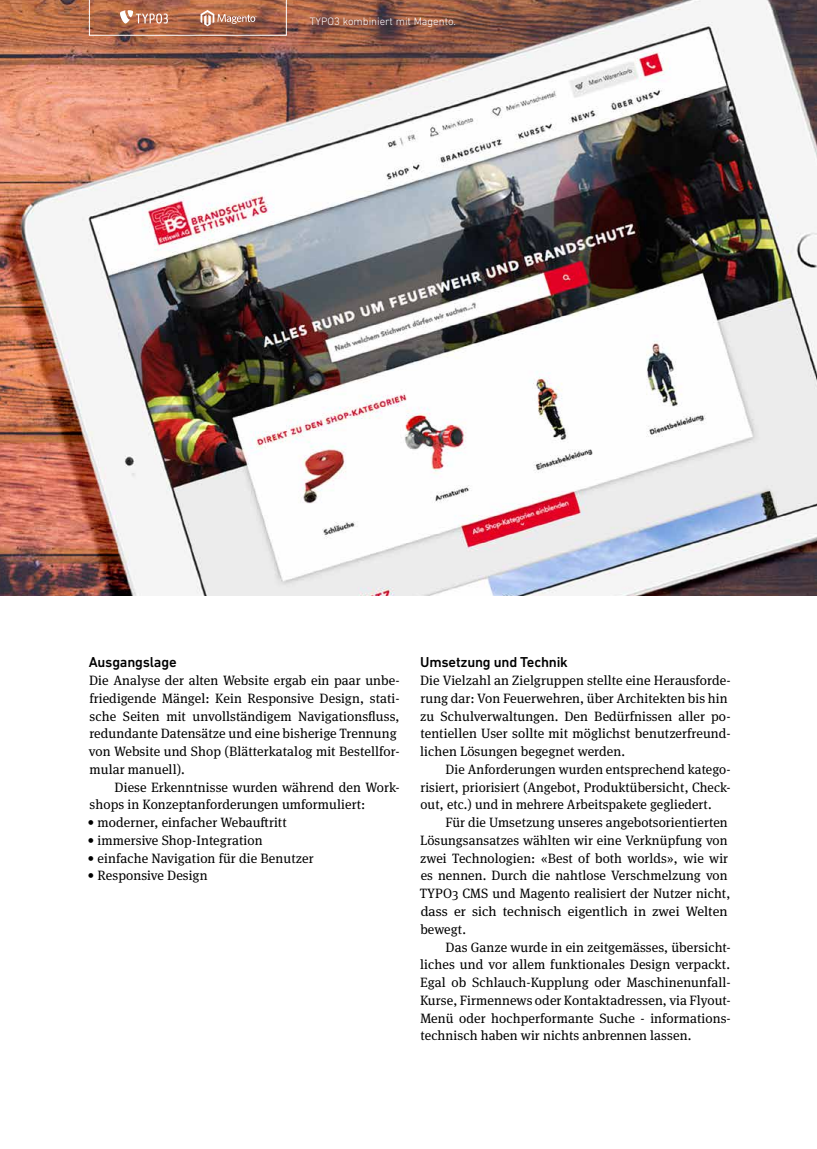
<style>
.page{position:relative;width:817px;height:1149px;background:#fff}
.page>*{position:absolute;margin:0;border:0;box-sizing:border-box;transform-origin:0 0}
.t1{font:500 14.7px "DIN Next LT Pro";letter-spacing:-.015em;color:#000}
.t2{font:13.5px/17.7px "Meta Serif OT";letter-spacing:.005em;color:#000}
.t3{font:300 10.95px "DIN Next LT Pro";color:#fff}
</style>
<div class="page">
<img style="left:0;top:0;width:816px;height:596px">
<svg style="left:89px;top:0;width:197px;height:36px;background:#b27257"></svg>
<p class="t3" style="left:310px;top:15px;width:148px">TYPO3 kombiniert mit Magento.</p>
<p class="t1" style="left:89px;top:653px;width:89px">Ausgangslage</p>
<p class="t2" style="left:89px;top:671px;width:312px">Die Analyse der alten Website ergab ein paar unbe&shy;friedigende Mängel: Kein Responsive Design, stati&shy;sche Seiten mit unvollständigem Navigationsfluss, redundante Datensätze und eine bisherige Trennung von Website und Shop (Blätterkatalog mit Bestellfor&shy;mular manuell).</p>
<p class="t2" style="left:90px;top:777px;width:311px;text-indent:25px">Diese Erkenntnisse wurden während den Work&shy;shops in Konzeptanforderungen umformuliert:</p>
<p class="t2" style="left:87px;top:813px;width:201px">• moderner, einfacher Webauftritt</p>
<p class="t2" style="left:87px;top:831px;width:177px">• immersive Shop-Integration</p>
<p class="t2" style="left:87px;top:848px;width:227px">• einfache Navigation für die Benutzer</p>
<p class="t2" style="left:87px;top:866px;width:122px">• Responsive Design</p>
<p class="t1" style="left:420px;top:653px;width:149px">Umsetzung und Technik</p>
<p class="t2" style="left:420px;top:671px;width:312px">Die Vielzahl an Zielgruppen stellte eine Herausforde&shy;rung dar: Von Feuerwehren, über Architekten bis hin zu Schulverwaltungen. Den Bedürfnissen aller po&shy;tentiellen User sollte mit möglichst benutzerfreund&shy;lichen Lösungen begegnet werden.</p>
<p class="t2" style="left:420px;top:760px;width:311px;text-align:justify;text-indent:25px">Die Anforderungen wurden entsprechend katego&shy;risiert, priorisiert (Angebot, Produktübersicht, Check&shy;out, etc.) und in mehrere Arbeitspakete gegliedert.</p>
<p class="t2" style="left:419px;top:813px;width:312px;text-indent:26px">Für die Umsetzung unseres angebotsorientierten Lösungsansatzes wählten wir eine Verknüpfung von zwei Technologien: «Best of both worlds», wie wir es nennen. Durch die nahtlose Verschmelzung von TYPO3 CMS und Magento realisiert der Nutzer nicht, dass er sich technisch eigentlich in zwei Welten bewegt.</p>
<p class="t2" style="left:420px;top:937px;width:312px;text-align:justify;text-indent:25px">Das Ganze wurde in ein zeitgemässes, übersicht&shy;liches und vor allem funktionales Design verpackt.<br>Egal ob Schlauch-Kupplung oder Maschinenunfall-Kurse, Firmennews oder Kontaktadressen, via Flyout-Menü oder hochperformante Suche - informations&shy;technisch haben wir nichts anbrennen lassen.</p>
</div>
